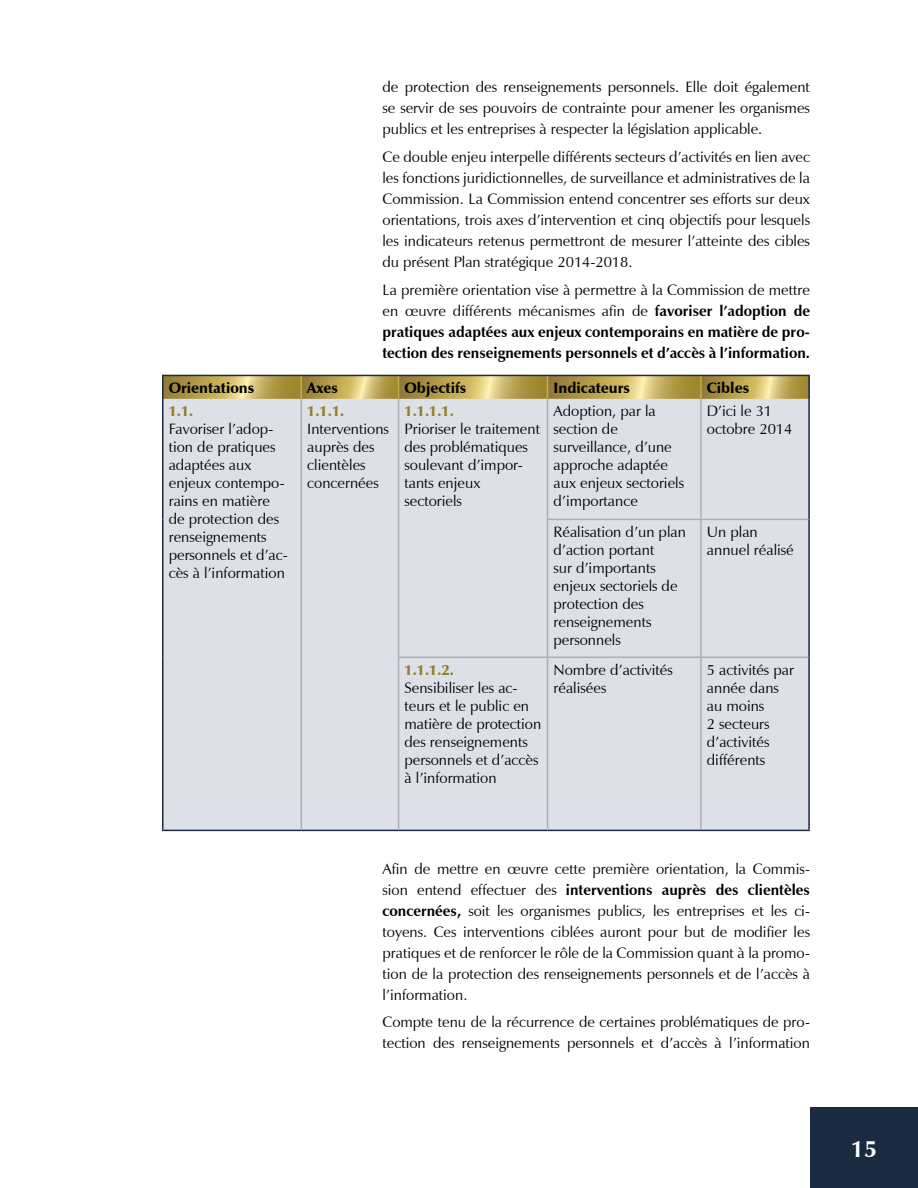
<style>
.page{position:relative;width:918px;height:1188px;background:#fff}
.page>*{position:absolute;margin:0;border:0;box-sizing:border-box;transform-origin:0 0}
.t1{font:700 24px "Zapf Humanist 601 BT";color:#fff}
.t2{font:15px/18px "Zapf Humanist 601 BT";color:#000}
.t3{font:700 15px/21px "Zapf Humanist 601 BT";color:#000;text-align:justify}
.t4{font:900 15px "Zapf Humanist 601 BT";color:#000}
.t5{font:900 15px "Zapf Humanist 601 BT";color:#967d2b}
.s1{font-weight:400}
.s2{font-weight:700}
</style>
<div class="page">
<div style="left:810px;top:1107px;width:108px;height:81px;background:#1a2a41"></div>
<svg style="left:164px;top:376px;width:137px;height:23px;background:#bba557"></svg>
<svg style="left:302px;top:376px;width:96px;height:23px;background:#bca659"></svg>
<svg style="left:399px;top:376px;width:148px;height:23px;background:#baa456"></svg>
<svg style="left:548px;top:376px;width:152px;height:23px;background:#bba557"></svg>
<svg style="left:702px;top:376px;width:106px;height:23px;background:#bca658"></svg>
<div style="left:164px;top:399px;width:644px;height:431px;background:#dde1e7"></div>
<hr style="left:162px;top:375px;width:139px;height:1px;background:#1a2a41">
<hr style="left:162px;top:376px;width:2px;height:23px;background:#1a2a41">
<hr style="left:301px;top:375px;width:98px;height:1px;background:#1a2a41">
<hr style="left:399px;top:375px;width:149px;height:1px;background:#1a2a41">
<hr style="left:548px;top:375px;width:153px;height:1px;background:#1a2a41">
<hr style="left:701px;top:375px;width:109px;height:1px;background:#1a2a41">
<hr style="left:808px;top:376px;width:2px;height:23px;background:#1a2a41">
<svg style="left:301px;top:376px;width:1px;height:23px"></svg>
<svg style="left:398px;top:376px;width:1px;height:23px"></svg>
<svg style="left:547px;top:376px;width:1px;height:23px"></svg>
<hr style="left:700px;top:376px;width:2px;height:23px;background:#c4ac4b">
<hr style="left:162px;top:399px;width:2px;height:120px;background:#1a2a41">
<hr style="left:808px;top:399px;width:2px;height:120px;background:#1a2a41">
<hr style="left:162px;top:519px;width:2px;height:138px;background:#1a2a41">
<hr style="left:808px;top:519px;width:2px;height:138px;background:#1a2a41">
<hr style="left:162px;top:657px;width:2px;height:173px;background:#1a2a41">
<hr style="left:808px;top:657px;width:2px;height:173px;background:#1a2a41">
<hr style="left:162px;top:830px;width:139px;height:1px;background:#1a2a41">
<hr style="left:301px;top:830px;width:98px;height:1px;background:#1a2a41">
<hr style="left:399px;top:830px;width:149px;height:1px;background:#1a2a41">
<hr style="left:548px;top:830px;width:153px;height:1px;background:#1a2a41">
<hr style="left:701px;top:830px;width:109px;height:1px;background:#1a2a41">
<hr style="left:301px;top:399px;width:1px;height:120px;background:#aeadb7">
<hr style="left:398px;top:399px;width:1px;height:120px;background:#aeadb7">
<hr style="left:547px;top:399px;width:1px;height:120px;background:#aeadb7">
<hr style="left:700px;top:399px;width:2px;height:120px;background:#aeadb7">
<hr style="left:301px;top:519px;width:1px;height:138px;background:#aeadb7">
<hr style="left:398px;top:519px;width:1px;height:138px;background:#aeadb7">
<hr style="left:547px;top:519px;width:154px;height:1px;background:#aeadb7">
<hr style="left:547px;top:520px;width:1px;height:137px;background:#aeadb7">
<hr style="left:701px;top:519px;width:107px;height:1px;background:#aeadb7">
<hr style="left:700px;top:520px;width:2px;height:137px;background:#aeadb7">
<hr style="left:301px;top:657px;width:1px;height:173px;background:#aeadb7">
<hr style="left:398px;top:657px;width:150px;height:1px;background:#aeadb7">
<hr style="left:398px;top:658px;width:1px;height:172px;background:#aeadb7">
<hr style="left:548px;top:657px;width:153px;height:1px;background:#aeadb7">
<hr style="left:547px;top:658px;width:1px;height:172px;background:#aeadb7">
<hr style="left:701px;top:657px;width:107px;height:1px;background:#aeadb7">
<hr style="left:700px;top:658px;width:2px;height:172px;background:#aeadb7">
<p class="t2" style="left:382px;top:77px;width:429px;line-height:21px;text-align:justify">de protection des renseignements personnels. Elle doit également se servir de ses pouvoirs de contrainte pour amener les organismes publics et les entreprises à respecter la législation applicable.</p>
<p class="t2" style="left:382px;top:146px;width:429px;line-height:21px;text-align:justify">Ce double enjeu interpelle différents secteurs d’activités en lien avec les fonctions juridictionnelles, de surveillance et administratives de la Commission. La Commission entend concentrer ses efforts sur deux orientations, trois axes d’intervention et cinq objectifs pour lesquels les indicateurs retenus permettront de mesurer l’atteinte des cibles du présent Plan stratégique 2014-2018.</p>
<p class="t3" style="left:382px;top:279px;width:429px"><span class="s1">La première orientation vise à permettre à la Commission de mettre en œuvre différents mécanismes afin de</span> favoriser l’adoption de pratiques adaptées aux enjeux contemporains en matière de pro&shy;tection des renseignements personnels et d’accès à l’information.</p>
<p class="t4" style="left:169px;top:378px;width:87px">Orientations</p>
<p class="t4" style="left:307px;top:378px;width:32px">Axes</p>
<p class="t4" style="left:405px;top:378px;width:63px">Objectifs</p>
<p class="t4" style="left:554px;top:378px;width:78px">Indicateurs</p>
<p class="t4" style="left:707px;top:378px;width:44px">Cibles</p>
<p class="t5" style="left:169px;top:402px;width:26px">1.1.</p>
<p class="t2" style="left:169px;top:420px;width:121px">Favoriser l’adop&shy;tion de pratiques adaptées aux enjeux contempo&shy;rains en matière de protection des renseignements personnels et d’ac&shy;cès à l’information</p>
<p class="t2" style="left:554px;top:402px;width:132px">Adoption, par la section de surveillance, d’une approche adaptée aux enjeux sectoriels d’importance</p>
<p class="t2" style="left:707px;top:402px;width:87px">D’ici le 31 octobre 2014</p>
<p class="t2" style="left:554px;top:523px;width:134px">Réalisation d’un plan d’action portant<br>sur d’importants enjeux sectoriels de protection des renseignements personnels</p>
<p class="t2" style="left:707px;top:523px;width:88px">Un plan annuel réalisé</p>
<p class="t5" style="left:307px;top:402px;width:39px">1.1.1.</p>
<p class="t2" style="left:307px;top:420px;width:83px">Interventions auprès des clientèles concernées</p>
<p class="t5" style="left:405px;top:402px;width:51px">1.1.1.1.</p>
<p class="t2" style="left:405px;top:420px;width:137px">Prioriser le traitement des problématiques soulevant d’impor&shy;tants enjeux sectoriels</p>
<p class="t5" style="left:405px;top:660px;width:51px">1.1.1.2.</p>
<p class="t2" style="left:405px;top:679px;width:138px">Sensibiliser les ac&shy;teurs et le public en matière de protection des renseignements personnels et d’accès à l’information</p>
<p class="t2" style="left:554px;top:661px;width:121px">Nombre d’activités réalisées</p>
<p class="t2" style="left:707px;top:661px;width:89px">5 activités par année dans au moins<br>2 secteurs d’activités différents</p>
<p class="t2" style="left:382px;top:858px;width:429px;line-height:21px;text-align:justify">Afin de mettre en œuvre cette première orientation, la Commis&shy;sion entend effectuer des <span class="s2">interventions auprès des clientèles concernées,</span> soit les organismes publics, les entreprises et les ci&shy;toyens. Ces interventions ciblées auront pour but de modifier les pratiques et de renforcer le rôle de la Commission quant à la promo&shy;tion de la protection des renseignements personnels et de l’accès à l’information.</p>
<p class="t2" style="left:382px;top:1012px;width:429px;line-height:21px">Compte tenu de la récurrence de certaines problématiques de pro&shy;tection des renseignements personnels et d’accès à l’information</p>
<h1 class="t1" style="left:851px;top:1134px;width:28px">15</h1>
</div>
